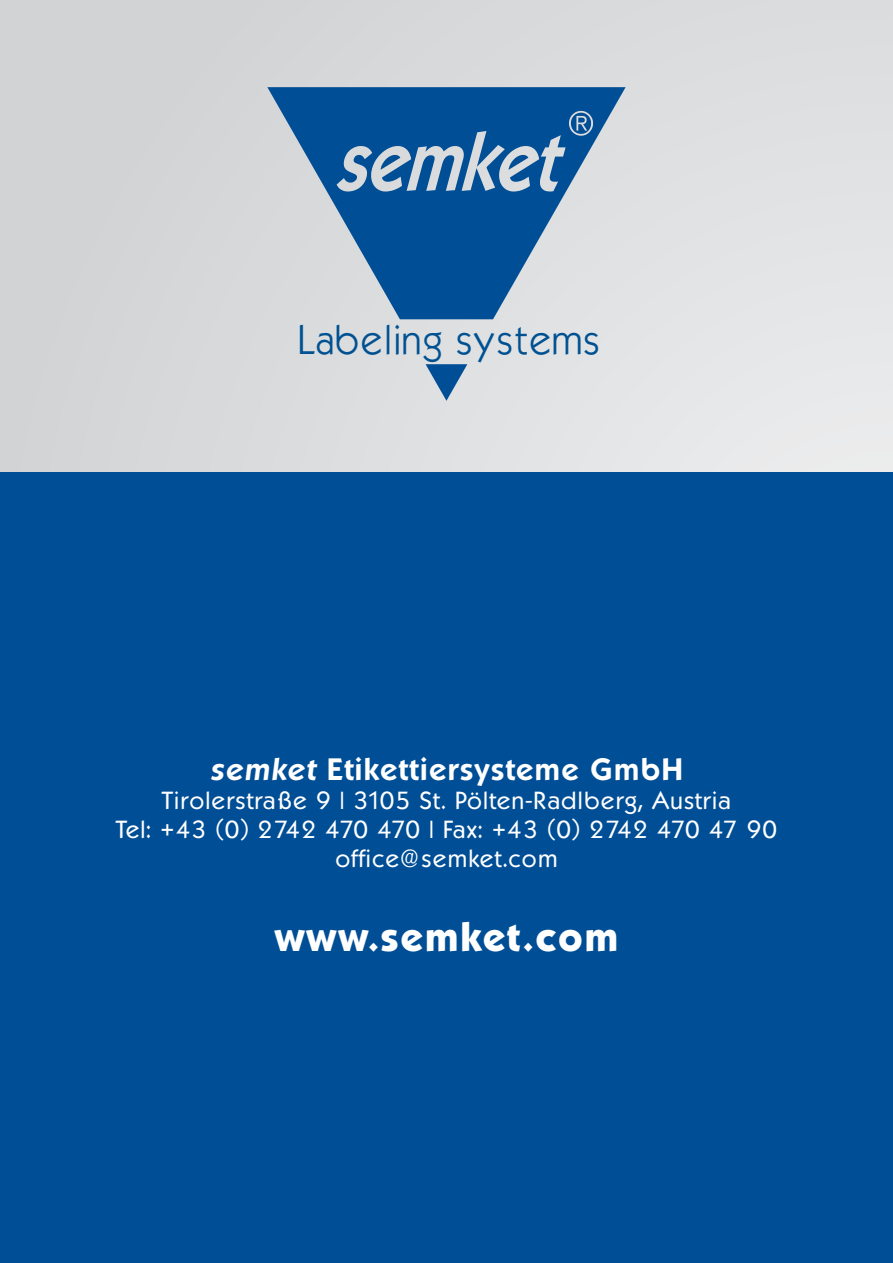
<style>
.page{position:relative;width:893px;height:1263px;background:#dbdcde}
.page>*{position:absolute;margin:0;border:0;box-sizing:border-box;transform-origin:0 0}
.t1{font:800 39px "Koblenz Serial";letter-spacing:.05em;color:#fff}
.t2{font:36.9px "semket";color:#005192}
.t3{font:700 30px "Koblenz Serial";letter-spacing:.05em;color:#fff}
.t4{font:24px/28.8px "Koblenz Serial";letter-spacing:.05em;color:#fff;text-align:center}
.s1{font-style:italic}
</style>
<div class="page">
<div style="left:0;top:472px;width:893px;height:791px;background:#004e95"></div>
<svg style="left:267px;top:87px;width:359px;height:314px"></svg>
<h2 class="t2" style="left:297px;top:316px;width:305px">Labeling systems</h2>
<p class="t3" style="left:210px;top:751px;width:474px"><span class="s1">semket</span> Etikettiersysteme GmbH</p>
<p class="t4" style="left:116px;top:786px;width:663px">Tirolerstraße 9 | 3105 St. Pölten-Radlberg, Austria<br>Tel: +43 (0) 2742 470 470 | Fax: +43 (0) 2742 470 47 90 office@semket.com</p>
<h1 class="t1" style="left:275px;top:913px;width:345px">www.semket.com</h1>
</div>
